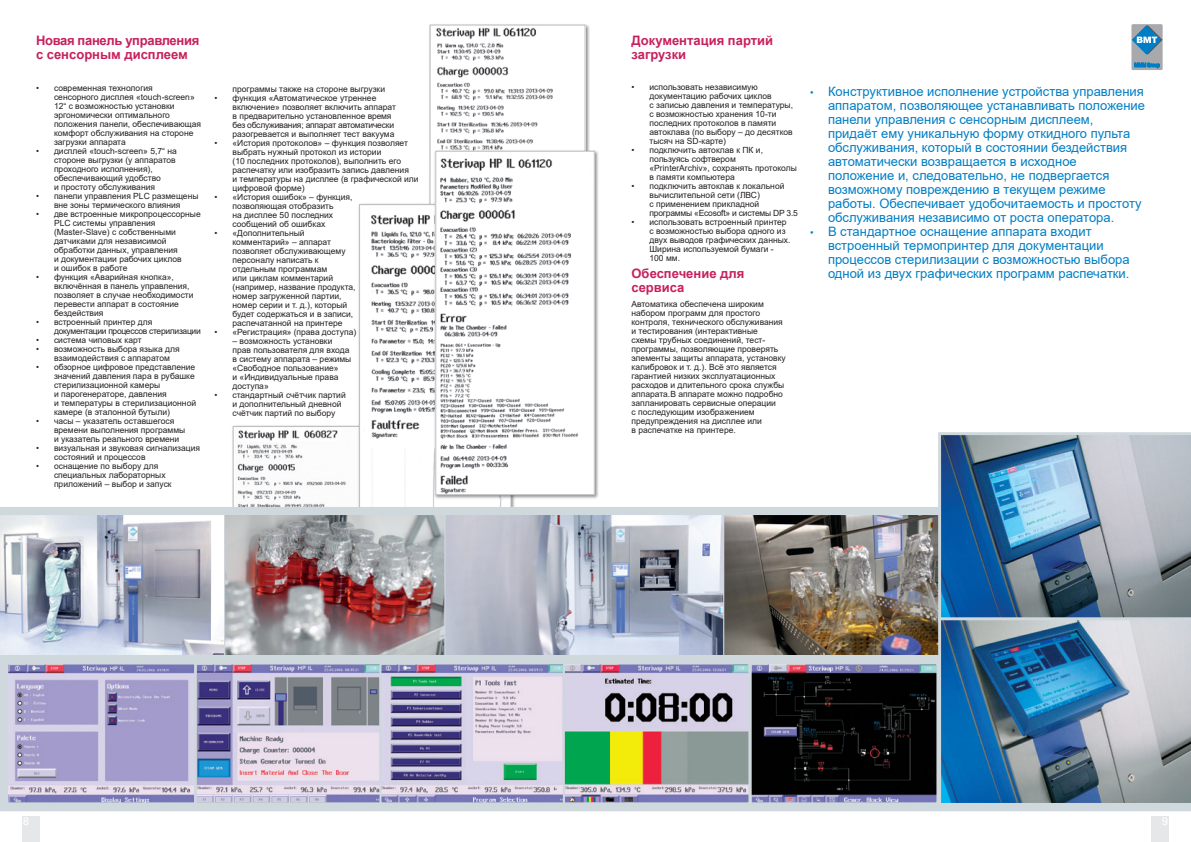
<style>
.page{position:relative;width:1191px;height:842px;background:#fff}
.page>*{position:absolute;margin:0;border:0;box-sizing:border-box;transform-origin:0 0}
.t1{font:13px/14px "Arial";color:#007ec5}
.t2{font:700 13px/14px "Arial";color:#c7205c}
.t3{font:700 13px/14px "Arial";letter-spacing:-.025em;color:#c7205c}
.t4{font:700 12px "Rotis Sans Serif Std";color:#fff}
.t5{font:8.5px/9px "Arial";color:#231f20}
.t6{font:8.5px/9px "Arial";letter-spacing:-.035em;color:#231f20}
.s1{font-size:10px}
</style>
<div class="page">
<div style="left:23px;top:816px;width:17px;height:26px;background:#e6e7e9"></div>
<div style="left:1151px;top:816px;width:17px;height:26px;background:#e6e7e9"></div>
<div style="left:1131px;top:24px;width:31px;height:46px;background:#a8a9ad;border-radius:2px"></div>
<svg style="left:1134px;top:63px;width:25px;height:5px"></svg>
<svg style="left:1132px;top:26px;width:30px;height:28px"></svg>
<div style="left:428px;top:23px;width:162px;height:314px;background:#231f20;opacity:.5"></div>
<img style="left:431px;top:27px;width:152px;height:175px">
<img style="left:237px;top:430px;width:109px;height:77px">
<img style="left:371px;top:208px;width:131px;height:299px">
<div style="left:433px;top:149px;width:166px;height:351px;background:#231f20;opacity:.5"></div>
<img style="left:437px;top:153px;width:156px;height:340px">
<div style="left:435px;top:151px;width:160px;height:344px;border:1px solid #bcbdc0"></div>
<div style="left:1px;top:663px;width:194px;height:140px;background:#cfd8dd"></div>
<img style="left:8px;top:665px;width:371px;height:136px">
<div style="left:0;top:662px;width:196px;height:142px;border:2px solid #cfd8dd"></div>
<div style="left:195px;top:662px;width:188px;height:142px;border:2px solid #cfd8dd"></div>
<img style="left:382px;top:665px;width:181px;height:136px">
<div style="left:379px;top:662px;width:188px;height:142px;border:2px solid #cfd8dd"></div>
<img style="left:566px;top:665px;width:369px;height:136px">
<div style="left:563px;top:662px;width:187px;height:142px;border:2px solid #cfd8dd"></div>
<div style="left:749px;top:662px;width:189px;height:142px;border:2px solid #cfd8dd"></div>
<img style="left:0;top:507px;width:938px;height:158px">
<img style="left:938px;top:432px;width:253px;height:185px">
<img style="left:938px;top:617px;width:253px;height:186px">
<div style="left:0;top:803px;width:1191px;height:8px;background:#cfd8dd"></div>
<h1 class="t3" style="left:36px;top:34px;width:165px">Новая панель управления с сенсорным дисплеем</h1>
<p class="t5" style="left:54px;top:84px;width:149px;text-indent:-18px">• современная технология<br>сенсорного дисплея «touch-screen»<br>12“ с возможностью установки эргономически оптимального положения панели, обеспечивающая комфорт обслуживания на стороне загрузки аппарата</p>
<p class="t5" style="left:54px;top:147px;width:124px;text-indent:-18px">• дисплей «touch-screen» 5,7“ на стороне выгрузки (у аппаратов проходного исполнения), обеспечивающий удобство<br>и простоту обслуживания</p>
<p class="t5" style="left:36px;top:192px;width:164px;text-align:center">• панели управления PLC размещены вне зоны термического влияния</p>
<p class="t5" style="left:54px;top:210px;width:148px;text-indent:-18px">• две встроенные микропроцессорные<br>PLC системы управления (Master-Slave) с собственными датчиками для независимой обработки данных, управления<br>и документации рабочих циклов<br>и ошибок в работе</p>
<p class="t5" style="left:54px;top:273px;width:141px;text-indent:-18px">• функция «Аварийная кнопка», включённая в панель управления, позволяет в случае необходимости перевести аппарат в состояние бездействия</p>
<p class="t6" style="left:54px;top:318px;width:148px;text-indent:-18px">• встроенный принтер для документации процессов стерилизации</p>
<p class="t5" style="left:36px;top:336px;width:107px">• система чиповых карт</p>
<p class="t5" style="left:54px;top:345px;width:127px;text-indent:-18px">• возможность выбора языка для взаимодействия с аппаратом</p>
<p class="t5" style="left:54px;top:363px;width:144px;text-indent:-18px">• обзорное цифровое представление значений давления пара в рубашке стерилизационной камеры<br>и парогенераторе, давления<br>и температуры в стерилизационной камере (в эталонной бутыли)</p>
<p class="t5" style="left:54px;top:417px;width:133px;text-indent:-18px">• часы – указатель оставшегося времени выполнения программы и указатель реального времени</p>
<p class="t5" style="left:54px;top:444px;width:148px;text-indent:-18px">• визуальная и звуковая сигнализация состояний и процессов</p>
<p class="t5" style="left:54px;top:462px;width:119px;text-indent:-18px">• оснащение по выбору для специальных лабораторных приложений – выбор и запуск</p>
<p class="t5" style="left:232px;top:85px;width:154px">программы также на стороне выгрузки</p>
<p class="t5" style="left:232px;top:94px;width:165px;text-indent:-18px">• функция «Автоматическое утреннее включение» позволяет включить аппарат в предварительно установленное время без обслуживания; аппарат автоматически разогревается и выполняет тест вакуума</p>
<p class="t5" style="left:232px;top:139px;width:188px;text-indent:-18px">• «История протоколов» – функция позволяет выбрать нужный протокол из истории<br>(10 последних протоколов), выполнить его распечатку или изобразить запись давления<br>и температуры на дисплее (в графической или цифровой форме)</p>
<p class="t5" style="left:232px;top:193px;width:121px;text-indent:-18px">• «История ошибок» – функция, позволяющая отобразить<br>на дисплее 50 последних сообщений об ошибках</p>
<p class="t5" style="left:232px;top:229px;width:125px;text-indent:-18px">• «Дополнительный комментарий» – аппарат позволяет обслуживающему персоналу написать к отдельным программам<br>или циклам комментарий (например, название продукта, номер загруженной партии, номер серии и т. д.), который будет содержаться и в записи, распечатанной на принтере</p>
<p class="t5" style="left:214px;top:328px;width:143px">• «Регистрация» (права доступа)</p>
<p class="t5" style="left:232px;top:337px;width:120px">– возможность установки прав пользователя для входа в систему аппарата – режимы «Свободное пользование»<br>и «Индивидуальные права доступа»</p>
<p class="t5" style="left:232px;top:391px;width:115px;text-indent:-18px">• стандартный счётчик партий и дополнительный дневной счётчик партий по выбору</p>
<h1 class="t2" style="left:631px;top:33px;width:143px">Документация партий загрузки</h1>
<p class="t5" style="left:649px;top:83px;width:145px;text-indent:-18px">• использовать независимую документацию рабочих циклов<br>с записью давления и температуры, с возможностью хранения 10-ти последних протоколов в памяти автоклава (по выбору – до десятков тысяч на SD-карте)</p>
<p class="t5" style="left:649px;top:146px;width:149px;text-indent:-18px">• подключить автоклав к ПК и, пользуясь софтвером «PrinterArchiv», сохранять протоколы в памяти компьютера</p>
<p class="t5" style="left:649px;top:182px;width:150px;text-indent:-18px">• подключить автоклав к локальной вычислительной сети (ЛВС)<br>с применением прикладной программы «Ecosoft» и системы DP 3.5</p>
<p class="t5" style="left:649px;top:218px;width:142px;text-indent:-18px">• использовать встроенный принтер с возможностью выбора одного из двух выводов графических данных.<br>Ширина используемой бумаги -<br>100 мм.</p>
<h1 class="t2" style="left:631px;top:267px;width:114px">Обеспечение для сервиса</h1>
<p class="t5" style="left:631px;top:299px;width:156px">Автоматика обеспечена широким набором программ для простого контроля, технического обслуживания и тестирования (интерактивные<br>схемы трубных соединений, тест&shy;программы, позволяющие проверять элементы защиты аппарата, установку калибровок и т. д.). Всё это является гарантией низких эксплуатационных расходов и длительного срока службы аппарата.В аппарате можно подробно запланировать сервисные операции<br>с последующим изображением предупреждения на дисплее или<br>в распечатке на принтере.</p>
<p class="t1" style="left:828px;top:84px;width:318px;text-indent:-18px"><span class="s1">•</span> Конструктивное исполнение устройства управления аппаратом, позволяющее устанавливать положение панели управления с сенсорным дисплеем, придаёт ему уникальную форму откидного пульта обслуживания, который в состоянии бездействия автоматически возвращается в исходное положение и, следовательно, не подвергается возможному повреждению в текущем режиме работы. Обеспечивает удобочитаемость и простоту обслуживания независимо от роста оператора.</p>
<h1 class="t1" style="left:828px;top:224px;width:303px;text-indent:-18px"><span class="s1">•</span> В стандартное оснащение аппарата входит встроенный термопринтер для документации процессов стерилизации с возможностью выбора одной из двух графических программ распечатки.</h1>
<h2 class="t4" style="left:23px;top:813px;width:8px">8</h2>
<h2 class="t4" style="left:1161px;top:813px;width:8px">9</h2>
</div>
